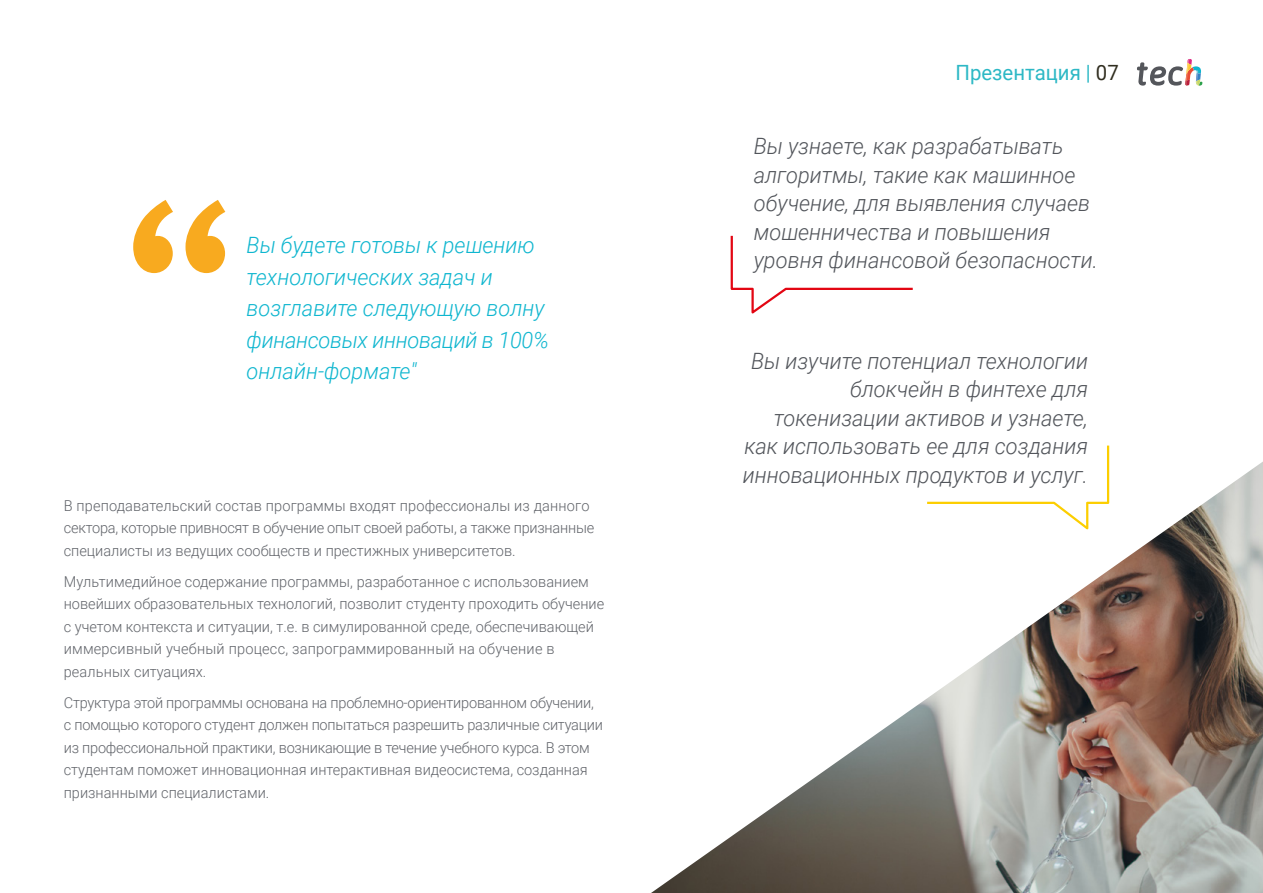
<style>
.page{position:relative;width:1263px;height:893px;background:#fff}
.page>*{position:absolute;margin:0;border:0;box-sizing:border-box;transform-origin:0 0}
.t1{font:italic 300 22.5px/28.5px "Roboto";color:#52555b;text-align:right}
.t2{font:italic 300 22.5px/31.5px "Roboto";color:#0fb6cf}
.t3{font:21px "Roboto";color:#2db8c5}
.t4{font:300 15px/22.5px "Roboto";color:#61646a}
.s1{color:#312e20}
</style>
<div class="page">
<svg style="left:133px;top:200px;width:92px;height:73px"></svg>
<img style="left:651px;top:462px;width:612px;height:431px">
<svg style="left:1137px;top:59px;width:65px;height:27px"></svg>
<svg style="left:925px;top:445px;width:185px;height:88px"></svg>
<svg style="left:730px;top:235px;width:183px;height:79px"></svg>
<h1 class="t2" style="left:247px;top:229px;width:304px">Вы будете готовы к решению технологических задач и возглавите следующую волну финансовых инноваций в 100% онлайн-формате"</h1>
<p class="t4" style="left:64px;top:494px;width:532px">В преподавательский состав программы входят профессионалы из данного сектора, которые привносят в обучение опыт своей работы, а также признанные специалисты из ведущих сообществ и престижных университетов.</p>
<p class="t4" style="left:64px;top:570px;width:542px">Мультимедийное содержание программы, разработанное с использованием новейших образовательных технологий, позволит студенту проходить обучение с учетом контекста и ситуации, т.е. в симулированной среде, обеспечивающей иммерсивный учебный процесс, запрограммированный на обучение в реальных ситуациях.</p>
<p class="t4" style="left:64px;top:691px;width:541px">Структура этой программы основана на проблемно-ориентированном обучении, с помощью которого студент должен попытаться разрешить различные ситуации из профессиональной практики, возникающие в течение учебного курса. В этом студентам поможет инновационная интерактивная видеосистема, созданная признанными специалистами.</p>
<h2 class="t3" style="left:955px;top:57px;width:165px">Презентация | <span class="s1">07</span></h2>
<h1 class="t1" style="left:754px;top:131px;width:346px;text-align:left">Вы узнаете, как разрабатывать алгоритмы, такие как машинное обучение, для выявления случаев мошенничества и повышения уровня финансовой безопасности.</h1>
<h1 class="t1" style="left:743px;top:345px;width:347px">Вы изучите потенциал технологии блокчейн в финтехе для токенизации активов и узнаете, как использовать ее для создания инновационных продуктов и услуг.</h1>
</div>
